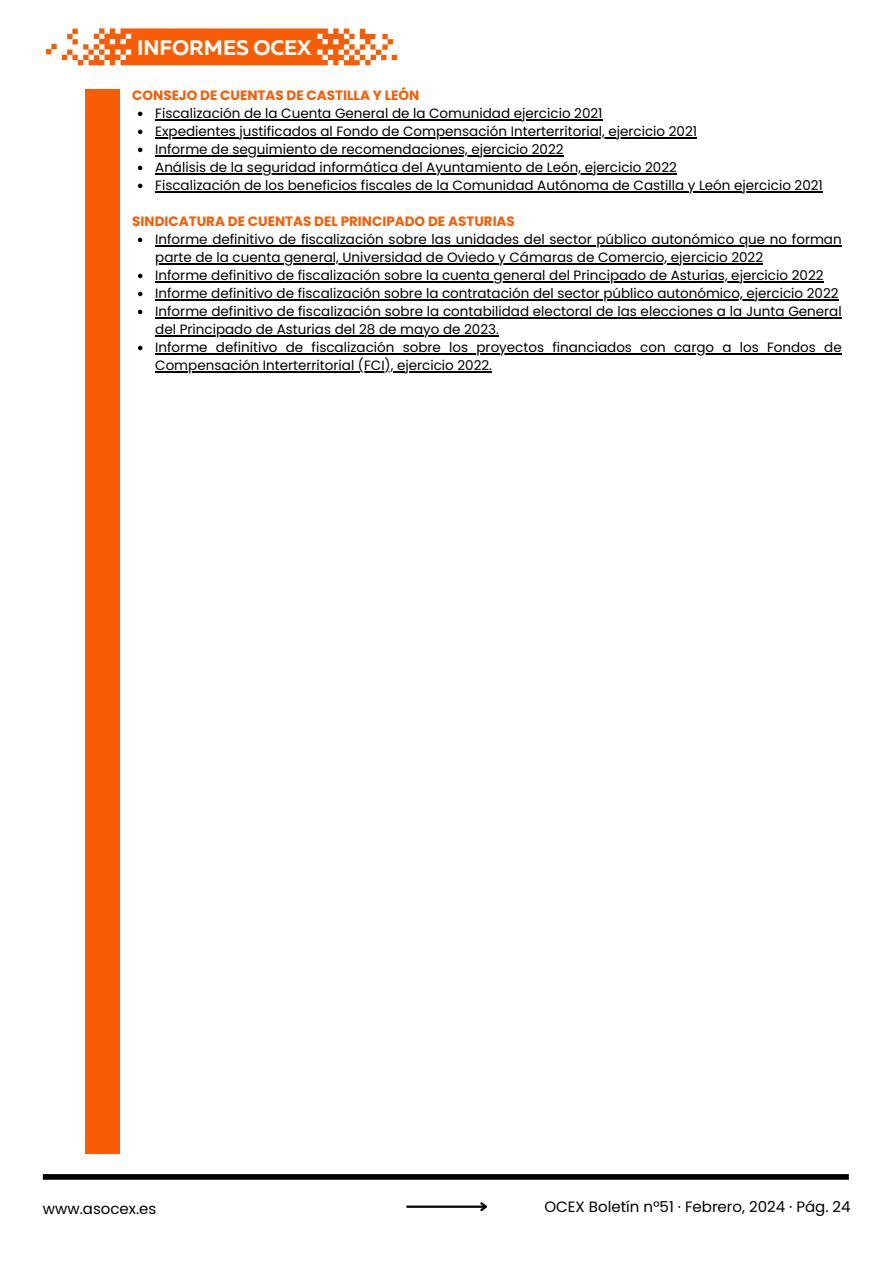
<style>
.page{position:relative;width:893px;height:1264px;background:#fff}
.page>*{position:absolute;margin:0;border:0;box-sizing:border-box;transform-origin:0 0}
.t1{font:700 21px "Muller";color:#fff}
.t2{font:15px "Poppins";color:#000}
.t3{font:13.5px/18px "Poppins";color:#000}
.t4{font:700 13.5px "Poppins";color:#f85d06}
</style>
<div class="page">
<div style="left:43px;top:1174px;width:805px;height:5px;background:#000"></div>
<hr style="left:406px;top:1205px;width:80px;height:2px;background:#000">
<svg style="left:478px;top:1202px;width:9px;height:10px"></svg>
<svg style="left:46px;top:28px;width:351px;height:37px"></svg>
<svg style="left:138px;top:112px;width:4px;height:4px"></svg>
<hr style="left:155px;top:119px;width:447px;height:2px;background:#000">
<svg style="left:138px;top:130px;width:4px;height:4px"></svg>
<hr style="left:155px;top:137px;width:542px;height:2px;background:#000">
<svg style="left:138px;top:148px;width:4px;height:4px"></svg>
<hr style="left:155px;top:155px;width:408px;height:2px;background:#000">
<svg style="left:138px;top:166px;width:4px;height:4px"></svg>
<hr style="left:155px;top:173px;width:522px;height:2px;background:#000">
<svg style="left:138px;top:184px;width:4px;height:4px"></svg>
<hr style="left:155px;top:191px;width:667px;height:2px;background:#000">
<svg style="left:138px;top:238px;width:4px;height:4px"></svg>
<hr style="left:155px;top:245px;width:686px;height:2px;background:#000">
<hr style="left:155px;top:263px;width:608px;height:2px;background:#000">
<svg style="left:138px;top:274px;width:4px;height:4px"></svg>
<hr style="left:155px;top:281px;width:668px;height:2px;background:#000">
<svg style="left:138px;top:292px;width:4px;height:4px"></svg>
<hr style="left:155px;top:299px;width:683px;height:2px;background:#000">
<svg style="left:138px;top:310px;width:4px;height:4px"></svg>
<hr style="left:155px;top:317px;width:686px;height:2px;background:#000">
<hr style="left:155px;top:335px;width:344px;height:2px;background:#000">
<svg style="left:138px;top:346px;width:4px;height:4px"></svg>
<hr style="left:155px;top:353px;width:686px;height:2px;background:#000">
<hr style="left:155px;top:371px;width:337px;height:2px;background:#000">
<div style="left:85px;top:89px;width:34px;height:1064px;background:#f85d06"></div>
<h1 class="t1" style="left:137px;top:39px;width:176px">INFORMES OCEX</h1>
<p class="t4" style="left:132px;top:86px;width:288px">CONSEJO DE CUENTAS DE CASTILLA Y LEÓN</p>
<p class="t3" style="left:155px;top:105px;width:669px">Fiscalización de la Cuenta General de la Comunidad ejercicio 2021<br>Expedientes justificados al Fondo de Compensación Interterritorial, ejercicio 2021<br>Informe de seguimiento de recomendaciones, ejercicio 2022<br>Análisis de la seguridad informática del Ayuntamiento de León, ejercicio 2022<br>Fiscalización de los beneficios fiscales de la Comunidad Autónoma de Castilla y León ejercicio 2021</p>
<p class="t4" style="left:132px;top:212px;width:384px">SINDICATURA DE CUENTAS DEL PRINCIPADO DE ASTURIAS</p>
<p class="t3" style="left:155px;top:231px;width:688px">Informe definitivo de fiscalización sobre las unidades del sector público autonómico que no forman parte de la cuenta general, Universidad de Oviedo y Cámaras de Comercio, ejercicio 2022<br>Informe definitivo de fiscalización sobre la cuenta general del Principado de Asturias, ejercicio 2022<br>Informe definitivo de fiscalización sobre la contratación del sector público autonómico, ejercicio 2022<br>Informe definitivo de fiscalización sobre la contabilidad electoral de las elecciones a la Junta General del Principado de Asturias del 28 de mayo de 2023.<br>Informe definitivo de fiscalización sobre los proyectos financiados con cargo a los Fondos de Compensación Interterritorial (FCI), ejercicio 2022.</p>
<p class="t2" style="left:43px;top:1197px;width:115px">www.asocex.es</p>
<p class="t2" style="left:544px;top:1196px;width:307px">OCEX Boletín nº51 · Febrero, 2024 · Pág. 24</p>
</div>
